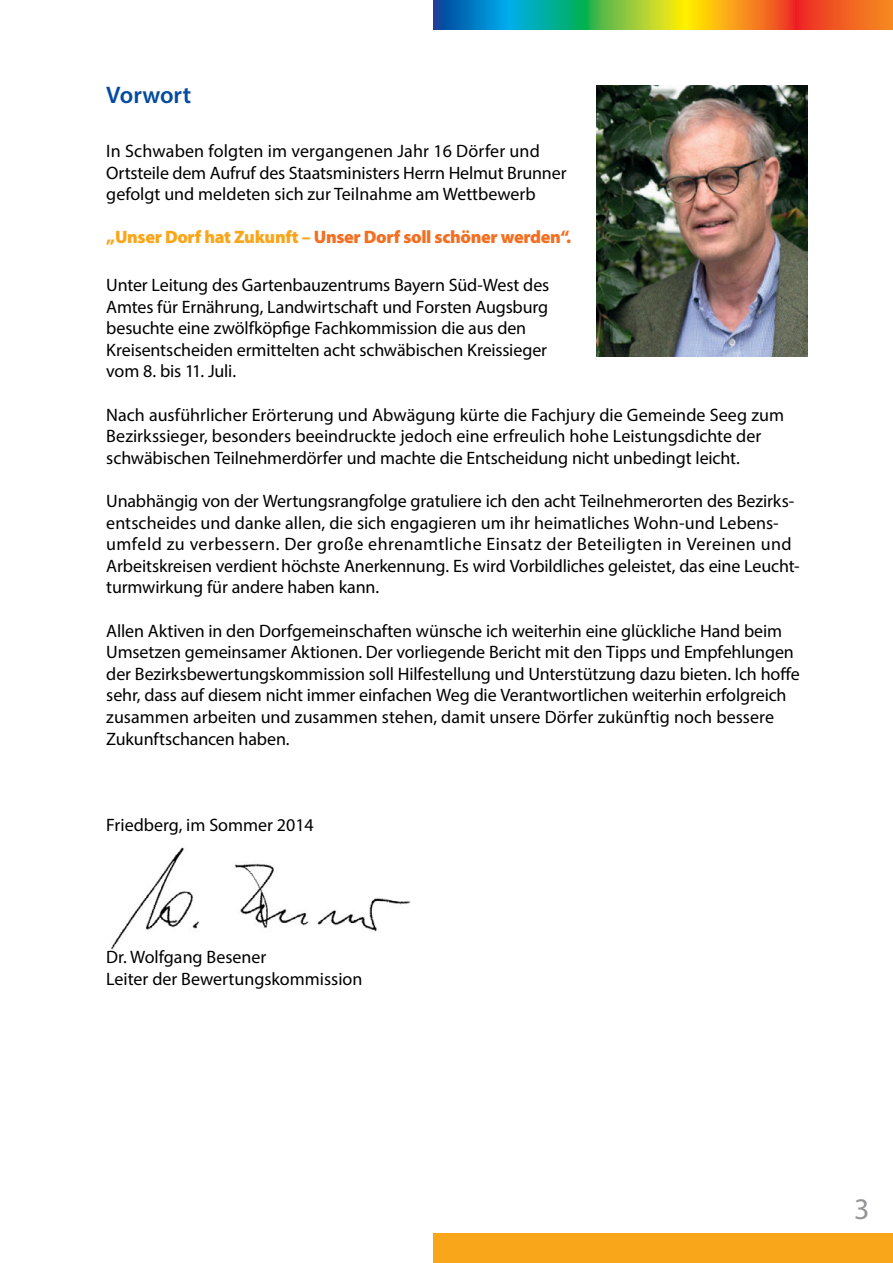
<style>
.page{position:relative;width:893px;height:1263px;background:#fff}
.page>*{position:absolute;margin:0;border:0;box-sizing:border-box;transform-origin:0 0}
.t1{font:30px "Myriad Pro";color:#939598}
.t2{font:600 24px "Myriad Pro";letter-spacing:-.005em;color:#034b9e}
.t3{font:18px/21.6px "Myriad Pro";letter-spacing:-.005em;color:#000}
.t4{font:900 18px "Myriad Pro";letter-spacing:-.02em;color:#f36f21}
.s1{color:#faa61a}
</style>
<div class="page">
<div style="left:434px;top:1233px;width:459px;height:30px;background:#faa61a"></div>
<svg style="left:433px;top:0;width:460px;height:30px;background:#909451"></svg>
<img style="left:110px;top:847px;width:301px;height:103px">
<img style="left:597px;top:85px;width:211px;height:272px">
<h2 class="t2" style="left:106px;top:80px;width:86px">Vorwort</h2>
<p class="t3" style="left:106px;top:140px;width:462px">In Schwaben folgten im vergangenen Jahr 16 Dörfer und<br>Ortsteile dem Aufruf des Staatsministers Herrn Helmut Brunner gefolgt und meldeten sich zur Teilnahme am Wettbewerb</p>
<p class="t4" style="left:106px;top:225px;width:466px"><span class="s1">„Unser Dorf hat Zukunft –</span> Unser Dorf soll schöner werden“.</p>
<p class="t3" style="left:106px;top:274px;width:444px">Unter Leitung des Gartenbauzentrums Bayern Süd-West des Amtes für Ernährung, Landwirtschaft und Forsten Augsburg besuchte eine zwölfköpfige Fachkommission die aus den Kreisentscheiden ermittelten acht schwäbischen Kreissieger vom 8. bis 11. Juli.</p>
<p class="t3" style="left:106px;top:403px;width:679px">Nach ausführlicher Erörterung und Abwägung kürte die Fachjury die Gemeinde Seeg zum<br>Bezirkssieger, besonders beeindruckte jedoch eine erfreulich hohe Leistungsdichte der schwäbischen Teilnehmerdörfer und machte die Entscheidung nicht unbedingt leicht.</p>
<p class="t3" style="left:106px;top:490px;width:695px">Unabhängig von der Wertungsrangfolge gratuliere ich den acht Teilnehmerorten des Bezirks&shy;entscheides und danke allen, die sich engagieren um ihr heimatliches Wohn-und Lebens&shy;umfeld zu verbessern. Der große ehrenamtliche Einsatz der Beteiligten in Vereinen und Arbeitskreisen verdient höchste Anerkennung. Es wird Vorbildliches geleistet, das eine Leucht&shy;turmwirkung für andere haben kann.</p>
<p class="t3" style="left:106px;top:619px;width:695px">Allen Aktiven in den Dorfgemeinschaften wünsche ich weiterhin eine glückliche Hand beim Umsetzen gemeinsamer Aktionen. Der vorliegende Bericht mit den Tipps und Empfehlungen der Bezirksbewertungskommission soll Hilfestellung und Unterstützung dazu bieten. Ich hoffe sehr, dass auf diesem nicht immer einfachen Weg die Verantwortlichen weiterhin erfolgreich zusammen arbeiten und zusammen stehen, damit unsere Dörfer zukünftig noch bessere Zukunftschancen haben.</p>
<p class="t3" style="left:106px;top:814px;width:209px">Friedberg, im Sommer 2014</p>
<p class="t3" style="left:106px;top:946px;width:258px">Dr. Wolfgang Besener<br>Leiter der Bewertungskommission</p>
<h1 class="t1" style="left:854px;top:1190px;width:17px">3</h1>
</div>
